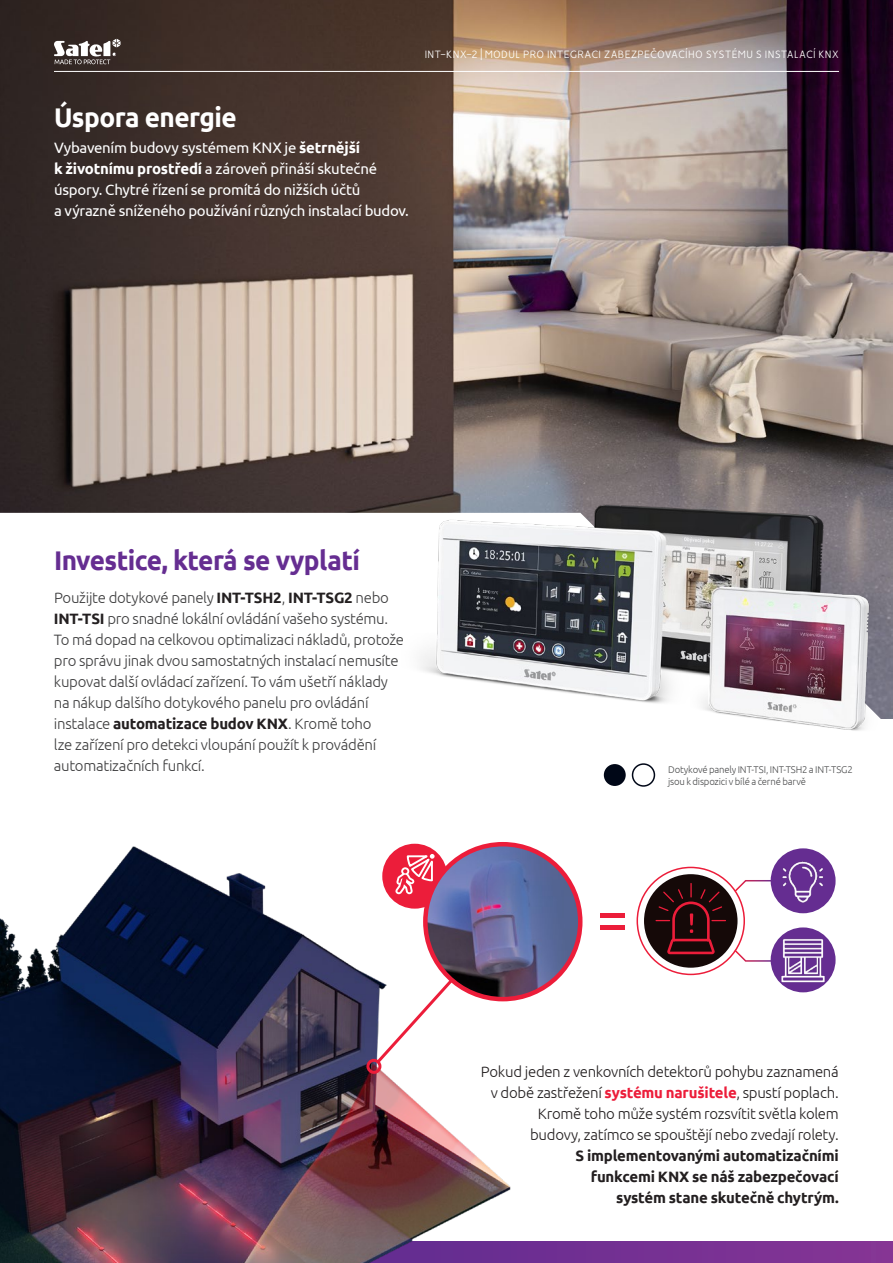
<style>
.page{position:relative;width:893px;height:1263px;background:#fff}
.page>*{position:absolute;margin:0;border:0;box-sizing:border-box;transform-origin:0 0}
.t1{font:700 27px "Ubuntu";letter-spacing:-.02em;color:#652d91}
.t2{font:700 27px "Ubuntu";letter-spacing:-.02em;color:#fff}
.t3{font:300 15px/21px "Ubuntu";letter-spacing:-.02em;color:#3e3e3f}
.t4{font:300 15px/21px "Ubuntu";letter-spacing:-.02em;color:#231f20;text-align:right}
.t5{font:15px/21px "Ubuntu";letter-spacing:-.015em;color:#fff}
.t6{font:700 15px/21px "Ubuntu";letter-spacing:-.015em;color:#231f20;text-align:right}
.t7{font:300 12px "Vision";letter-spacing:.015em;color:#fff}
.t8{font:300 9.75px/11.2px "Ubuntu";letter-spacing:-.015em;color:#4b4c4d}
.s1{font-weight:700}
.s2{font-weight:700;color:#231f20}
.s3{font-weight:700;color:#ec1d3a}
</style>
<div class="page">
<div style="left:325px;top:1241px;width:568px;height:22px;background:#793194"></div>
<img style="left:0;top:0;width:893px;height:513px">
<img style="left:380px;top:494px;width:513px;height:237px">
<img style="left:0;top:842px;width:517px;height:421px">
<svg style="left:0;top:487px;width:1px;height:274px"></svg>
<svg style="left:374px;top:976px;width:135px;height:90px"></svg>
<div style="left:366px;top:1059px;width:15px;height:15px;border:3px solid #ec1d3a;border-radius:50%"></div>
<div style="left:382px;top:844px;width:65px;height:65px;background:#ec1d3a;border-radius:50%"></div>
<img style="left:425px;top:844px;width:155px;height:155px;border-radius:77px">
<div style="left:423px;top:842px;width:159px;height:159px;border:4px solid #ec1d3a;border-radius:50%"></div>
<img style="left:772px;top:848px;width:64px;height:65px">
<img style="left:771px;top:927px;width:65px;height:65px;border-radius:32px">
<div style="left:600px;top:913px;width:24px;height:5px;background:#ec1d3a"></div>
<div style="left:600px;top:925px;width:24px;height:5px;background:#ec1d3a"></div>
<div style="left:644px;top:874px;width:93px;height:94px;background:#150908;border-radius:50%"></div>
<div style="left:636px;top:867px;width:109px;height:108px;border:2px solid #ec1d3a;border-radius:50%"></div>
<svg style="left:655px;top:882px;width:72px;height:74px"></svg>
<svg style="left:733px;top:948px;width:41px;height:14px"></svg>
<svg style="left:733px;top:879px;width:41px;height:14px"></svg>
<svg style="left:395px;top:854px;width:40px;height:40px"></svg>
<svg style="left:54px;top:39px;width:67px;height:25px"></svg>
<hr style="left:54px;top:71px;width:785px;height:1px;background:#fff">
<div style="left:604px;top:764px;width:22px;height:22px;background:#000717;border-radius:50%"></div>
<div style="left:632px;top:763px;width:23px;height:24px;border:2px solid #000717;border-radius:50%"></div>
<h1 class="t2" style="left:54px;top:101px;width:184px">Úspora energie</h1>
<p class="t5" style="left:54px;top:136px;width:356px">Vybavením budovy systémem KNX je <span class="s1">šetrnější<br>k životnímu prostředí</span> a zároveň přináší skutečné úspory. Chytré řízení se promítá do nižších účtů<br>a výrazně sníženého používání různých instalací budov.</p>
<p class="t7" style="left:425px;top:48px;width:416px">INT-KNX-2 | MODUL PRO INTEGRACI ZABEZPEČOVACÍHO SYSTÉMU S INSTALACÍ KNX</p>
<h1 class="t1" style="left:54px;top:544px;width:307px">Investice, která se vyplatí</h1>
<p class="t3" style="left:54px;top:587px;width:352px">Použijte dotykové panely <span class="s2">INT-TSH2</span>, <span class="s2">INT-TSG2</span> nebo <span class="s2">INT-TSI</span> pro snadné lokální ovládání vašeho systému.<br>To má dopad na celkovou optimalizaci nákladů, protože pro správu jinak dvou samostatných instalací nemusíte kupovat další ovládací zařízení. To vám ušetří náklady na nákup dalšího dotykového panelu pro ovládání instalace <span class="s2">automatizace budov KNX</span>. Kromě toho<br>lze zařízení pro detekci vloupání použít k provádění automatizačních funkcí.</p>
<p class="t8" style="left:668px;top:764px;width:186px">Dotykové panely INT-TSI, INT-TSH2 a INT-TSG2 jsou k dispozici v bílé a černé barvě</p>
<p class="t4" style="left:481px;top:1061px;width:359px">Pokud jeden z venkovních detektorů pohybu zaznamená v době zastřežení <span class="s3">systému narušitele</span>, spustí poplach.<br>Kromě toho může systém rozsvítit světla kolem<br>budovy, zatímco se spouštějí nebo zvedají rolety.</p>
<p class="t6" style="left:576px;top:1145px;width:265px">S implementovanými automatizačními funkcemi KNX se náš zabezpečovací systém stane skutečně chytrým.</p>
</div>
